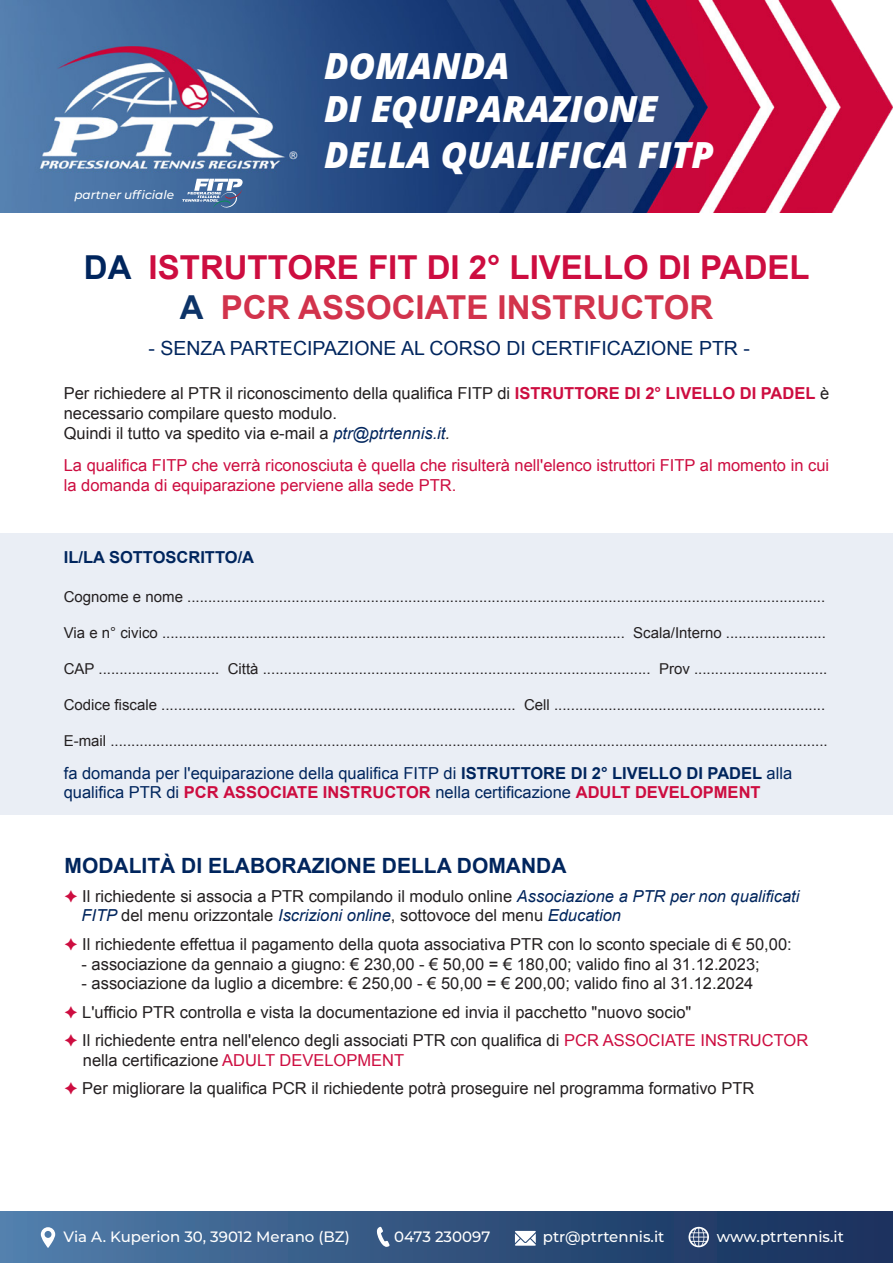
<style>
.page{position:relative;width:893px;height:1263px;background:#fff}
.page>*{position:absolute;margin:0;border:0;box-sizing:border-box;transform-origin:0 0}
.t1{font:italic 800 36px/44.2px "Open Sans";color:#fff}
.t2{font:700 33px "Arial";color:#cd0d40}
.t3{font:700 33px "Arial";color:#d2334c}
.t4{font:700 21px "Arial";color:#00255d}
.t5{font:19.5px "Arial";color:#00255d}
.t6{font:16.5px/19.8px "Arial";color:#231f20}
.t7{font:16.5px/19.8px "Arial";color:#00255d}
.t8{font:16.5px/19.8px "Arial";color:#cd0d40}
.t9{font:700 16.5px "Arial";color:#00255d}
.t10{font:15px "Arial";color:#231f20}
.t11{font:500 15px "Montserrat";color:#fff}
.t12{font:italic 500 12px "Montserrat";color:#fff}
.s1{color:#00255d}
.s2{color:#0d3468}
.s3{font-weight:700;color:#cd0d40}
.s4{font-style:italic;color:#00255d}
.s5{font-style:italic}
.s6{font-weight:700}
.s7{color:#cd0d40}
</style>
<div class="page">
<div style="left:0;top:1211px;width:893px;height:52px;background:linear-gradient(to right,#507da9,#152d58)"></div>
<svg style="left:688px;top:1227px;width:21px;height:20px"></svg>
<svg style="left:515px;top:1231px;width:21px;height:15px"></svg>
<svg style="left:377px;top:1227px;width:13px;height:20px"></svg>
<svg style="left:41px;top:1227px;width:14px;height:21px"></svg>
<img style="left:0;top:0;width:892px;height:213px">
<svg style="left:182px;top:179px;width:61px;height:29px;background:#7591b5"></svg>
<div style="left:0;top:534px;width:893px;height:281px;background:#eaeef5"></div>
<p class="t12" style="left:74px;top:186px;width:101px">partner ufficiale</p>
<h1 class="t1" style="left:324px;top:42px;width:391px">DOMANDA<br>DI EQUIPARAZIONE<br>DELLA QUALIFICA FITP</h1>
<p class="t2" style="left:84px;top:246px;width:727px"><span class="s1">DA</span> ISTRUTTORE FIT DI 2° LIVELLO DI PADEL</p>
<p class="t3" style="left:180px;top:285px;width:535px"><span class="s2">A</span> PCR ASSOCIATE INSTRUCTOR</p>
<p class="t5" style="left:148px;top:335px;width:603px">- SENZA PARTECIPAZIONE AL CORSO DI CERTIFICAZIONE PTR -</p>
<p class="t6" style="left:64px;top:383px;width:767px">Per richiedere al PTR il riconoscimento della qualifica FITP di <span class="s3">ISTRUTTORE DI 2° LIVELLO DI PADEL</span> è necessario compilare questo modulo.</p>
<p class="t6" style="left:64px;top:423px;width:388px">Quindi il tutto va spedito via e-mail a <span class="s4">ptr@ptrtennis.it</span><span class="s5">.</span></p>
<p class="t8" style="left:64px;top:456px;width:767px">La qualifica FITP che verrà riconosciuta è quella che risulterà nell'elenco istruttori FITP al momento in cui la domanda di equiparazione perviene alla sede PTR.</p>
<p class="t9" style="left:64px;top:546px;width:192px">IL/LA SOTTOSCRITTO/A</p>
<p class="t10" style="left:64px;top:587px;width:763px">Cognome e nome .........................................................................................................................................................</p>
<p class="t10" style="left:64px;top:623px;width:764px">Via e n° civico ............................................................................................................... Scala/Interno ........................</p>
<p class="t10" style="left:64px;top:659px;width:765px">CAP ............................. Città ............................................................................................. Prov ................................</p>
<p class="t10" style="left:64px;top:695px;width:763px">Codice fiscale ..................................................................................... Cell .................................................................</p>
<p class="t10" style="left:64px;top:731px;width:765px">E-mail ............................................................................................................................................................................</p>
<p class="t7" style="left:64px;top:763px;width:730px">fa domanda per l'equiparazione della qualifica FITP di <span class="s6">ISTRUTTORE DI 2° LIVELLO DI PADEL</span> alla qualifica PTR di <span class="s3">PCR ASSOCIATE INSTRUCTOR</span> nella certificazione <span class="s3">ADULT DEVELOPMENT</span></p>
<p class="t4" style="left:65px;top:852px;width:504px">MODALITÀ DI ELABORAZIONE DELLA DOMANDA</p>
<p class="t6" style="left:65px;top:886px;width:736px"><span class="s7">✦</span> Il richiedente si associa a PTR compilando il modulo online <span class="s4">Associazione a PTR per non qualificati</span></p>
<p class="t6" style="left:82px;top:906px;width:541px"><span class="s4">FITP</span> del menu orizzontale <span class="s4">Iscrizioni online</span>, sottovoce del menu <span class="s4">Education</span></p>
<p class="t6" style="left:65px;top:934px;width:729px"><span class="s7">✦</span> Il richiedente effettua il pagamento della quota associativa PTR con lo sconto speciale di € 50,00:</p>
<p class="t6" style="left:82px;top:954px;width:680px">- associazione da gennaio a giugno: € 230,00 - € 50,00 = € 180,00; valido fino al 31.12.2023;</p>
<p class="t6" style="left:82px;top:974px;width:673px">- associazione da luglio a dicembre: € 250,00 - € 50,00 = € 200,00; valido fino al 31.12.2024</p>
<p class="t6" style="left:65px;top:1002px;width:628px"><span class="s7">✦</span> L'ufficio PTR controlla e vista la documentazione ed invia il pacchetto "nuovo socio"</p>
<p class="t6" style="left:65px;top:1030px;width:745px"><span class="s7">✦</span> Il richiedente entra nell'elenco degli associati PTR con qualifica di <span class="s7">PCR ASSOCIATE INSTRUCTOR</span></p>
<p class="t6" style="left:83px;top:1050px;width:323px">nella certificazione <span class="s7">ADULT DEVELOPMENT</span></p>
<p class="t6" style="left:65px;top:1078px;width:691px"><span class="s7">✦</span> Per migliorare la qualifica PCR il richiedente potrà proseguire nel programma formativo PTR</p>
<p class="t11" style="left:64px;top:1226px;width:288px">Via A. Kuperion 30, 39012 Merano (BZ)</p>
<p class="t11" style="left:394px;top:1226px;width:98px">0473 230097</p>
<p class="t11" style="left:543px;top:1226px;width:123px">ptr@ptrtennis.it</p>
<p class="t11" style="left:717px;top:1226px;width:128px">www.ptrtennis.it</p>
</div>
